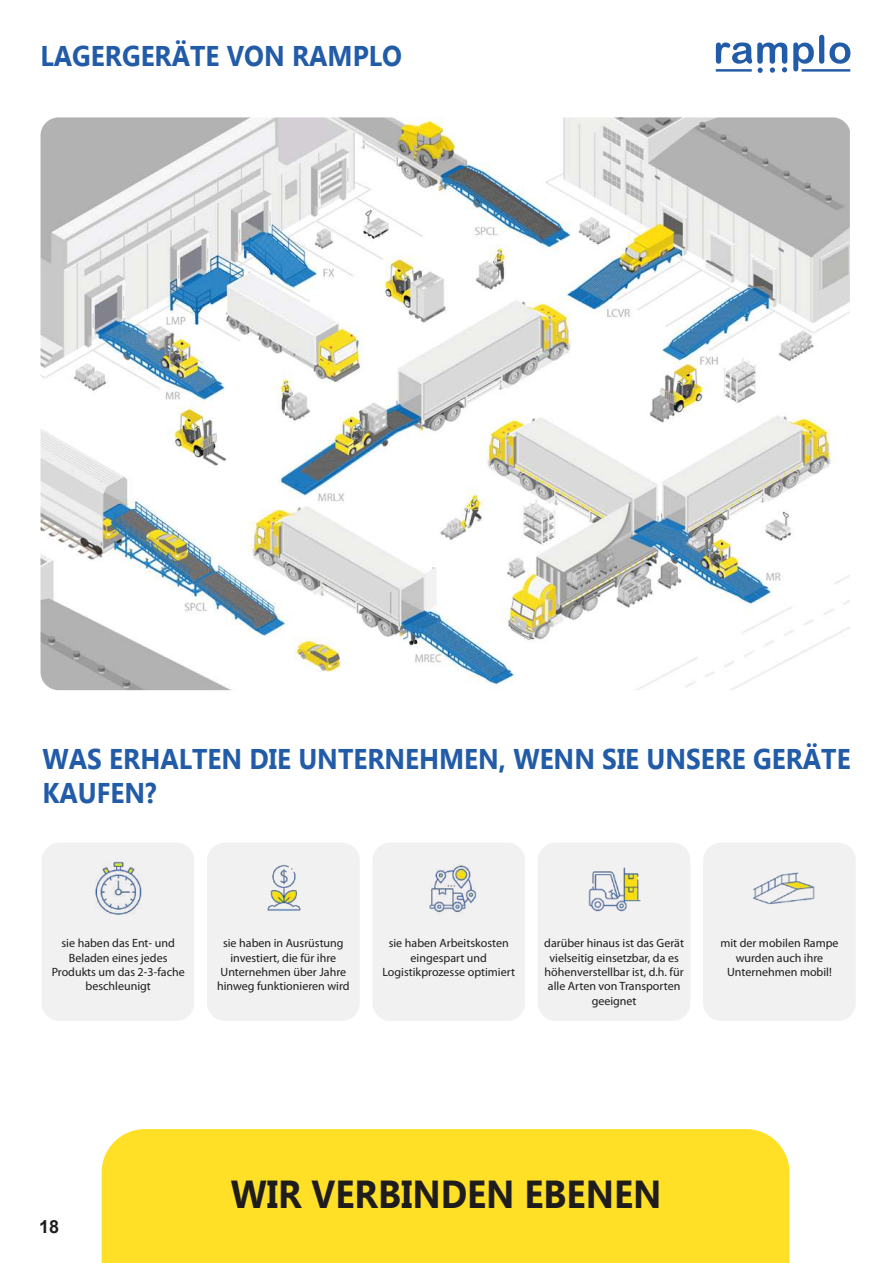
<style>
.page{position:relative;width:893px;height:1263px;background:#fff}
.page>*{position:absolute;margin:0;border:0;box-sizing:border-box;transform-origin:0 0}
.t1{font:700 39px "Microsoft Tai Le";color:#1e1c1d;scale:.92 1}
.t2{font:700 28.5px/34.2px "Microsoft Tai Le";color:#225ba7;scale:.92 1}
.t3{font:700 18px "Arial";color:#1e1e1c}
.t4{font:12px/14.4px "Myriad Pro";color:#1e1c1d;text-align:center}
</style>
<div class="page">
<div style="left:102px;top:1129px;width:687px;height:134px;background:#ffe026"></div>
<hr style="left:802px;top:69px;width:48px;height:3px;background:#225ba7">
<svg style="left:793px;top:35px;width:57px;height:36px"></svg>
<svg style="left:716px;top:42px;width:71px;height:31px"></svg>
<img style="left:41px;top:117px;width:809px;height:573px">
<div style="left:42px;top:842px;width:152px;height:179px;background:#f1f1f2;border-radius:18px"></div>
<img style="left:95px;top:861px;width:47px;height:54px">
<div style="left:372px;top:842px;width:153px;height:179px;background:#f1f1f2;border-radius:18px"></div>
<img style="left:429px;top:865px;width:48px;height:48px">
<div style="left:703px;top:842px;width:153px;height:179px;background:#f1f1f2;border-radius:18px"></div>
<img style="left:753px;top:872px;width:62px;height:33px">
<div style="left:207px;top:842px;width:153px;height:179px;background:#f1f1f2;border-radius:18px"></div>
<img style="left:267px;top:864px;width:34px;height:47px">
<div style="left:538px;top:842px;width:152px;height:179px;background:#f1f1f2;border-radius:18px"></div>
<img style="left:588px;top:867px;width:53px;height:45px">
<h2 class="t2" style="left:40px;top:41px;width:395px">LAGERGERÄTE VON RAMPLO</h2>
<h2 class="t2" style="left:43px;top:743px;width:880px">WAS ERHALTEN DIE UNTERNEHMEN, WENN SIE UNSERE GERÄTE<br>KAUFEN?</h2>
<p class="t4" style="left:52px;top:936px;width:135px">sie haben das Ent- und<br>Beladen eines jedes<br>Produkts um das 2-3-fache beschleunigt</p>
<p class="t4" style="left:382px;top:936px;width:134px">sie haben Arbeitskosten eingespart und<br>Logistikprozesse optimiert</p>
<p class="t4" style="left:720px;top:936px;width:120px">mit der mobilen Rampe wurden auch ihre<br>Unternehmen mobil!</p>
<p class="t4" style="left:217px;top:936px;width:134px">sie haben in Ausrüstung investiert, die für ihre<br>Unternehmen über Jahre hinweg funktionieren wird</p>
<p class="t4" style="left:544px;top:936px;width:141px">darüber hinaus ist das Gerät vielseitig einsetzbar, da es höhenverstellbar ist, d.h. für alle Arten von Transporten geeignet</p>
<h3 class="t3" style="left:39px;top:1214px;width:22px">18</h3>
<h1 class="t1" style="left:231px;top:1172px;width:470px">WIR VERBINDEN EBENEN</h1>
</div>
